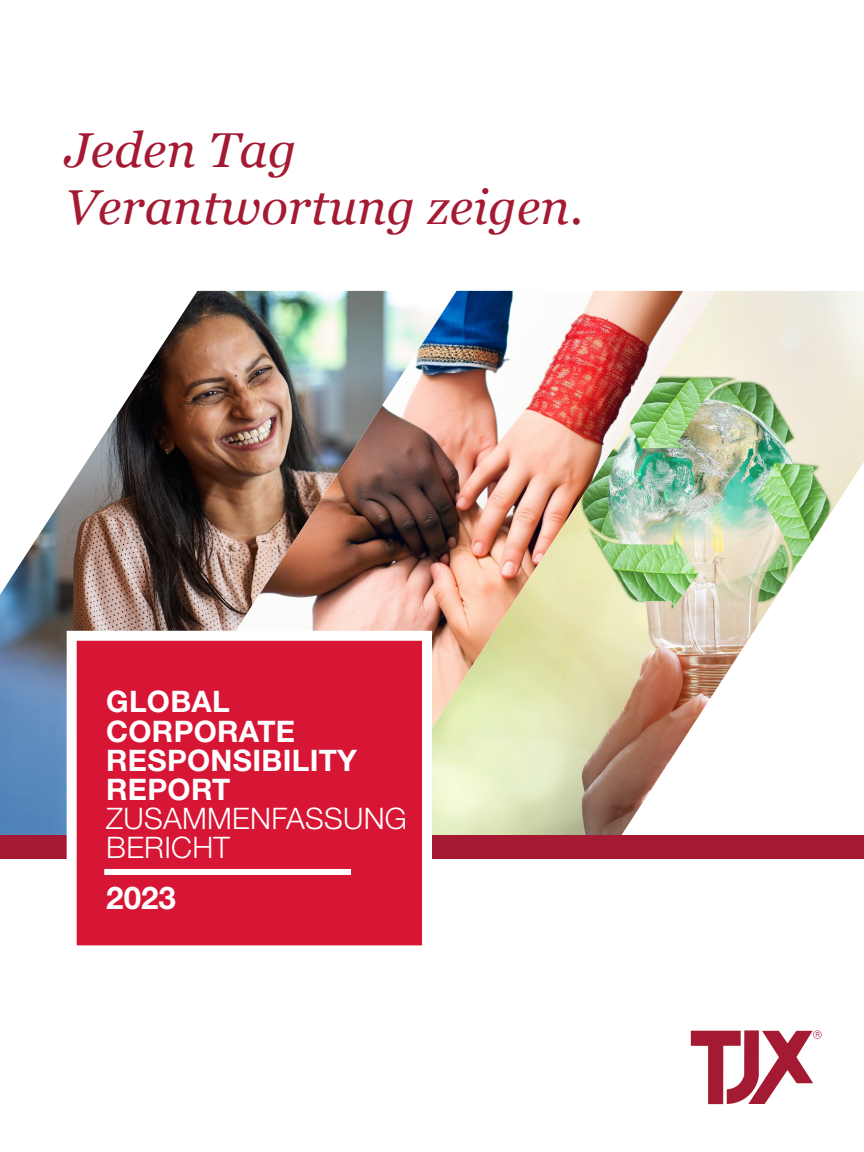
<style>
.page{position:relative;width:864px;height:1152px;background:#fff}
.page>*{position:absolute;margin:0;border:0;box-sizing:border-box;transform-origin:0 0}
.t1{font:italic 49px/57.2px "Georgia";letter-spacing:.005em;color:#a51a33}
.t2{font:700 31.4px "Helvetica Neue LT Std";color:#fff}
.t3{font:700 29.6px/29.2px "Helvetica Neue LT Std";letter-spacing:.01em;color:#fff}
.s1{font-weight:300}
</style>
<div class="page">
<svg style="left:691px;top:1030px;width:131px;height:74px"></svg>
<img style="left:0;top:402px;width:125px;height:433px">
<img style="left:125px;top:291px;width:237px;height:340px">
<img style="left:362px;top:291px;width:502px;height:544px">
<div style="left:0;top:835px;width:864px;height:24px;background:#a51a33"></div>
<div style="left:67px;top:631px;width:365px;height:324px;background:#d71535;border:10px solid #fff"></div>
<div style="left:104px;top:869px;width:247px;height:6px;background:#fff"></div>
<p class="t1" style="left:65px;top:119px;width:520px">Jeden Tag<br>Verantwortung zeigen.</p>
<p class="t3" style="left:106px;top:687px;width:302px">GLOBAL<br>CORPORATE<br>RESPONSIBILITY<br>REPORT<br><span class="s1">ZUSAMMENFASSUNG<br>BERICHT</span></p>
<p class="t2" style="left:106px;top:879px;width:71px">2023</p>
</div>
